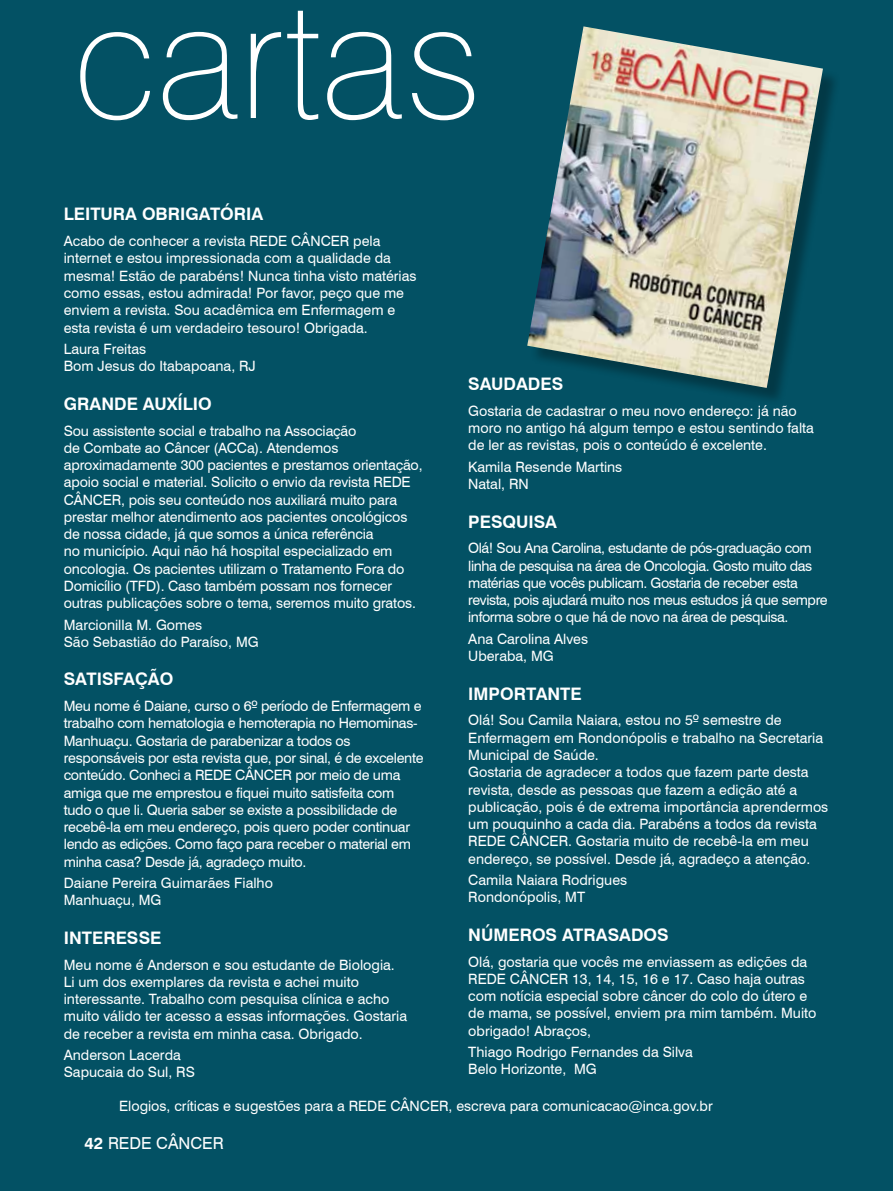
<style>
.page{position:relative;width:893px;height:1191px;background:#035164}
.page>*{position:absolute;margin:0;border:0;box-sizing:border-box;transform-origin:0 0}
.t1{font:100 162.15px "Swiss 721 BT";color:#fff}
.t2{font:700 17.25px "Swiss 721 BT";color:#fff}
.t3{font:16.5px "Swiss 721 BT";color:#fff}
.t4{font:14.25px/17.2px "Swiss 721 BT";color:#fff}
.t5{font:14.25px/17.2px "Swiss 721 BT";letter-spacing:-.02em;color:#fff}
.t6{font:14.25px/17.2px "Swiss 721 BT";letter-spacing:-.03em;color:#fff}
.s1{font-weight:700}
</style>
<div class="page">
<div style="left:530px;top:29px;width:311px;height:377px;background:#000;opacity:.3"></div>
<img style="left:527px;top:26px;width:296px;height:362px">
<h1 class="t1" style="left:73px;top:-38px;width:410px">cartas</h1>
<p class="t2" style="left:64px;top:202px;width:201px">LEITURA OBRIGATÓRIA</p>
<p class="t4" style="left:64px;top:232px;width:354px">Acabo de conhecer a revista REDE CÂNCER pela internet e estou impressionada com a qualidade da mesma! Estão de parabéns! Nunca tinha visto matérias como essas, estou admirada! Por favor, peço que me enviem a revista. Sou acadêmica em Enfermagem e esta revista é um verdadeiro tesouro! Obrigada.</p>
<p class="t4" style="left:64px;top:340px;width:194px">Laura Freitas<br>Bom Jesus do Itabapoana, RJ</p>
<p class="t2" style="left:64px;top:392px;width:149px">GRANDE AUXÍLIO</p>
<p class="t4" style="left:64px;top:421px;width:360px">Sou assistente social e trabalho na Associação<br>de Combate ao Câncer (ACCa). Atendemos aproximadamente 300 pacientes e prestamos orientação, apoio social e material. Solicito o envio da revista REDE CÂNCER, pois seu conteúdo nos auxiliará muito para prestar melhor atendimento aos pacientes oncológicos de nossa cidade, já que somos a única referência<br>no município. Aqui não há hospital especializado em oncologia. Os pacientes utilizam o Tratamento Fora do Domicílio (TFD). Caso também possam nos fornecer outras publicações sobre o tema, seremos muito gratos.</p>
<p class="t4" style="left:64px;top:615px;width:196px">Marcionilla M. Gomes<br>São Sebastião do Paraíso, MG</p>
<p class="t2" style="left:64px;top:667px;width:111px">SATISFAÇÃO</p>
<p class="t5" style="left:64px;top:697px;width:361px">Meu nome é Daiane, curso o 6º período de Enfermagem e trabalho com hematologia e hemoterapia no Hemominas-Manhuaçu. Gostaria de parabenizar a todos os responsáveis por esta revista que, por sinal, é de excelente conteúdo. Conheci a REDE CÂNCER por meio de uma amiga que me emprestou e fiquei muito satisfeita com tudo o que li. Queria saber se existe a possibilidade de recebê-la em meu endereço, pois quero poder continuar lendo as edições. Como faço para receber o material em minha casa? Desde já, agradeço muito.</p>
<p class="t4" style="left:64px;top:873px;width:211px">Daiane Pereira Guimarães Fialho<br>Manhuaçu, MG</p>
<p class="t2" style="left:64px;top:925px;width:99px">INTERESSE</p>
<p class="t4" style="left:64px;top:955px;width:345px">Meu nome é Anderson e sou estudante de Biologia.<br>Li um dos exemplares da revista e achei muito interessante. Trabalho com pesquisa clínica e acho muito válido ter acesso a essas informações. Gostaria de receber a revista em minha casa. Obrigado.</p>
<p class="t4" style="left:64px;top:1045px;width:133px">Anderson Lacerda<br>Sapucaia do Sul, RS</p>
<p class="t2" style="left:468px;top:372px;width:94px">SAUDADES</p>
<p class="t4" style="left:468px;top:401px;width:347px">Gostaria de cadastrar o meu novo endereço: já não moro no antigo há algum tempo e estou sentindo falta de ler as revistas, pois o conteúdo é excelente.</p>
<p class="t4" style="left:468px;top:457px;width:156px">Kamila Resende Martins<br>Natal, RN</p>
<p class="t2" style="left:468px;top:509px;width:90px">PESQUISA</p>
<p class="t6" style="left:468px;top:539px;width:361px">Olá! Sou Ana Carolina, estudante de pós-graduação com linha de pesquisa na área de Oncologia. Gosto muito das matérias que vocês publicam. Gostaria de receber esta revista, pois ajudará muito nos meus estudos já que sempre informa sobre o que há de novo na área de pesquisa.</p>
<p class="t4" style="left:468px;top:629px;width:121px">Ana Carolina Alves<br>Uberaba, MG</p>
<p class="t2" style="left:468px;top:681px;width:115px">I MPORTANTE</p>
<p class="t4" style="left:468px;top:711px;width:362px">Olá! Sou Camila Naiara, estou no 5º semestre de Enfermagem em Rondonópolis e trabalho na Secretaria Municipal de Saúde.<br>Gostaria de agradecer a todos que fazem parte desta revista, desde as pessoas que fazem a edição até a publicação, pois é de extrema importância aprendermos um pouquinho a cada dia. Parabéns a todos da revista REDE CÂNCER. Gostaria muito de recebê-la em meu endereço, se possível. Desde já, agradeço a atenção.</p>
<p class="t4" style="left:468px;top:871px;width:160px">Camila Naiara Rodrigues<br>Rondonópolis, MT</p>
<p class="t2" style="left:468px;top:922px;width:200px">NÚMEROS ATRASADOS</p>
<p class="t4" style="left:468px;top:952px;width:350px">Olá, gostaria que vocês me enviassem as edições da REDE CÂNCER 13, 14, 15, 16 e 17. Caso haja outras com notícia especial sobre câncer do colo do útero e de mama, se possível, enviem pra mim também. Muito obrigado! Abraços,</p>
<p class="t4" style="left:468px;top:1042px;width:226px">Thiago Rodrigo Fernandes da Silva<br>Belo Horizonte, MG</p>
<p class="t4" style="left:119px;top:1097px;width:595px">Elogios, críticas e sugestões para a REDE CÂNCER, escreva para comunicacao@inca.gov.br</p>
<p class="t3" style="left:85px;top:1131px;width:135px"><span class="s1">42</span> Rede câncer</p>
</div>
